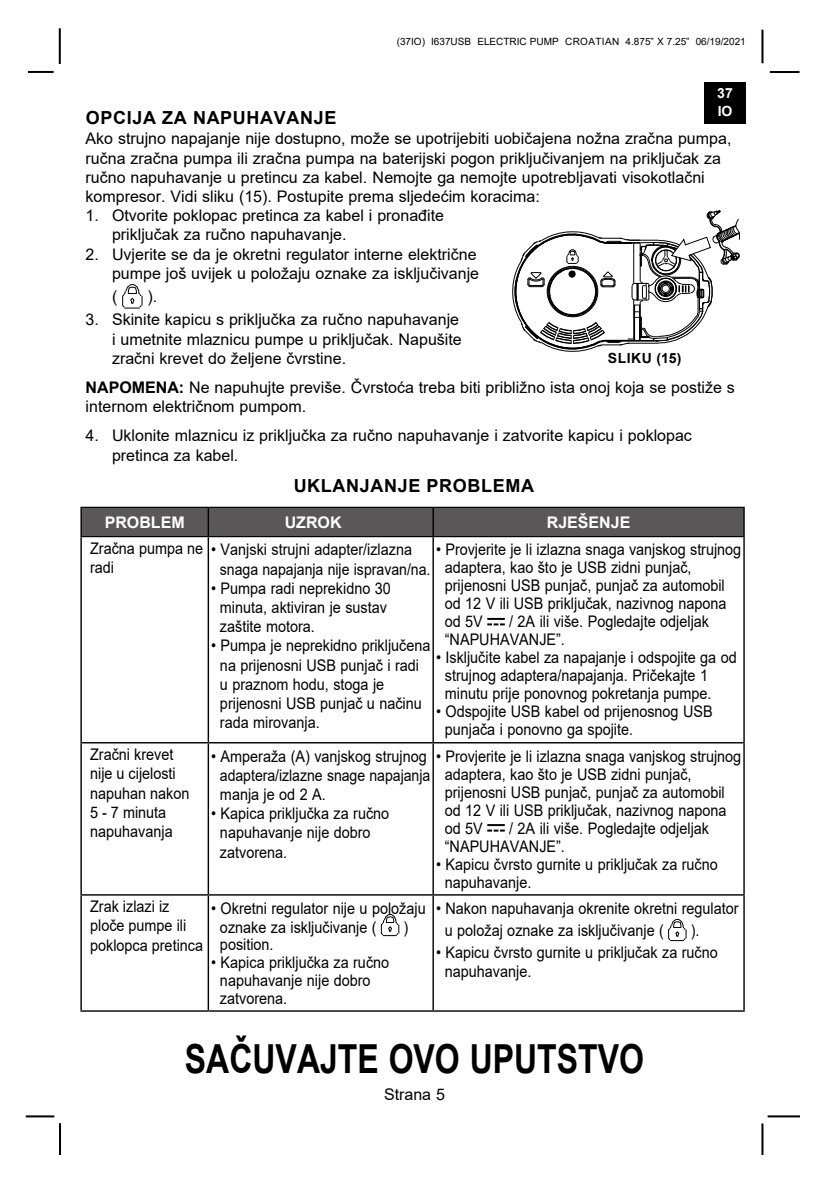
<style>
.page{position:relative;width:836px;height:1191px;background:#fff}
.page>*{position:absolute;margin:0;border:0;box-sizing:border-box;transform-origin:0 0}
.t1{font:700 40px "Arial";color:#000;scale:.8 1}
.t2{font:700 18px "Arial";letter-spacing:.035em;color:#000}
.t3{font:16px/19.2px "Arial";color:#000;scale:.9 1}
.t4{font:16px/19.2px "Arial";color:#000}
.t5{font:700 16px "Arial";color:#fff}
.t6{font:16px "Arial";color:#000;scale:.89 1}
.t7{font:700 14px "Arial";color:#000}
.t8{font:700 14px/18px "Arial";color:#fff}
.t9{font:10px "Arial";color:#000}
.s1{font-weight:700}
</style>
<div class="page">
<hr style="left:767px;top:1115px;width:32px;height:2px;background:#000">
<hr style="left:769px;top:71px;width:30px;height:2px;background:#000">
<hr style="left:761px;top:30px;width:2px;height:33px;background:#000">
<hr style="left:761px;top:1123px;width:2px;height:32px;background:#000">
<hr style="left:28px;top:71px;width:26px;height:2px;background:#000">
<hr style="left:59px;top:28px;width:2px;height:36px;background:#000">
<hr style="left:59px;top:1123px;width:2px;height:32px;background:#000">
<hr style="left:26px;top:1115px;width:28px;height:2px;background:#000">
<div style="left:704px;top:83px;width:41px;height:41px;background:#000"></div>
<hr style="left:80px;top:537px;width:2px;height:205px;background:#000">
<hr style="left:207px;top:537px;width:2px;height:205px;background:#000">
<hr style="left:432px;top:537px;width:1px;height:205px;background:#000">
<hr style="left:743px;top:537px;width:1px;height:205px;background:#000">
<hr style="left:80px;top:742px;width:128px;height:1px;background:#000">
<hr style="left:80px;top:743px;width:2px;height:151px;background:#000">
<hr style="left:208px;top:742px;width:225px;height:1px;background:#000">
<hr style="left:207px;top:743px;width:2px;height:151px;background:#000">
<hr style="left:433px;top:742px;width:311px;height:1px;background:#000">
<hr style="left:432px;top:743px;width:1px;height:151px;background:#000">
<hr style="left:743px;top:743px;width:1px;height:151px;background:#000">
<hr style="left:80px;top:894px;width:128px;height:1px;background:#000">
<hr style="left:80px;top:895px;width:2px;height:115px;background:#000">
<hr style="left:208px;top:894px;width:225px;height:1px;background:#000">
<hr style="left:207px;top:895px;width:2px;height:115px;background:#000">
<hr style="left:433px;top:894px;width:311px;height:1px;background:#000">
<hr style="left:432px;top:895px;width:1px;height:115px;background:#000">
<hr style="left:743px;top:895px;width:1px;height:115px;background:#000">
<hr style="left:80px;top:1010px;width:128px;height:1px;background:#000">
<hr style="left:208px;top:1010px;width:225px;height:1px;background:#000">
<hr style="left:433px;top:1010px;width:311px;height:1px;background:#000">
<hr style="left:80px;top:508px;width:2px;height:28px;background:#000">
<hr style="left:80px;top:507px;width:128px;height:1px;background:#000">
<div style="left:81px;top:507px;width:663px;height:29px;background:#595757"></div>
<hr style="left:80px;top:536px;width:128px;height:1px;background:#000">
<hr style="left:208px;top:536px;width:225px;height:1px;background:#000">
<hr style="left:433px;top:536px;width:311px;height:1px;background:#000">
<svg style="left:487px;top:618px;width:17px;height:7px"></svg>
<svg style="left:487px;top:824px;width:17px;height:7px"></svg>
<svg style="left:380px;top:914px;width:19px;height:22px"></svg>
<svg style="left:668px;top:919px;width:18px;height:22px"></svg>
<svg style="left:122px;top:284px;width:21px;height:25px"></svg>
<svg style="left:512px;top:210px;width:228px;height:142px"></svg>
<p class="t9" style="left:396px;top:35px;width:350px">(37IO) I637USB ELECTRIC PUMP Croatian 4.875” X 7.25” 06/19/2021</p>
<p class="t8" style="left:717px;top:85px;width:17px">37<br>IO</p>
<p class="t2" style="left:86px;top:105px;width:252px">OPCIJA ZA NAPUHAVANJE</p>
<p class="t4" style="left:85px;top:129px;width:647px">Ako strujno napajanje nije dostupno, može se upotrijebiti uobičajena nožna zračna pumpa, ručna zračna pumpa ili zračna pumpa na baterijski pogon priključivanjem na priključak za ručno napuhavanje u pretincu za kabel. n emojte ga nemojte upotrebljavati visokotlačni kompresor. Vidi sliku (15). Postupite prema sljedećim koracima:</p>
<p class="t4" style="left:112px;top:206px;width:333px;text-indent:-26px">1. Otvorite poklopac pretinca za kabel i pronađite priključak za ručno napuhavanje.</p>
<p class="t4" style="left:85px;top:244px;width:395px;text-align:right">2. Uvjerite se da je okretni regulator interne električne pumpe još uvijek u položaju oznake za isključivanje</p>
<p class="t4" style="left:112px;top:287px;width:7px">(</p>
<p class="t4" style="left:147px;top:287px;width:11px">).</p>
<p class="t4" style="left:112px;top:310px;width:351px;text-indent:-26px">3. Skinite kapicu s priključka za ručno napuhavanje i umetnite mlaznicu pumpe u priključak. Napušite zračni krevet do željene čvrstine.</p>
<p class="t4" style="left:85px;top:378px;width:650px"><span class="s1">NAPOMENA:</span> Ne napuhujte previše. Čvrstoća treba biti približno ista onoj koja se postiže s internom električnom pumpom.</p>
<p class="t4" style="left:112px;top:426px;width:581px;text-indent:-26px">4. Uklonite mlaznicu iz priključka za ručno napuhavanje i zatvorite kapicu i poklopac pretinca za kabel.</p>
<p class="t7" style="left:607px;top:348px;width:10px">sliku</p>
<p class="t7" style="left:656px;top:348px;width:26px">(15)</p>
<p class="t2" style="left:293px;top:473px;width:242px">UKLANJANJE PROBLEMA</p>
<p class="t5" style="left:105px;top:511px;width:82px">PROBLEM</p>
<p class="t5" style="left:284px;top:511px;width:58px">UZROK</p>
<p class="t5" style="left:546px;top:511px;width:85px">RJEŠENJE</p>
<p class="t3" style="left:90px;top:538px;width:127px">Zračna pumpa ne radi</p>
<p class="t3" style="left:220px;top:540px;width:235px;text-indent:-9px">• Vanjski strujni adapter/izlazna snaga napajanja nije ispravan/na.</p>
<p class="t3" style="left:220px;top:578px;width:191px;text-indent:-9px">• Pumpa radi neprekidno 30 minuta, aktiviran je sustav zaštite motora.</p>
<p class="t3" style="left:220px;top:636px;width:235px;text-indent:-9px">• Pumpa je neprekidno priključena na prijenosni USB punjač i radi u praznom hodu, stoga je prijenosni USB punjač u načinu rada mirovanja.</p>
<p class="t3" style="left:444px;top:540px;width:331px;line-height:18px;text-indent:-9px">• Provjerite je li izlazna snaga vanjskog strujnog adaptera, kao što je USB zidni punjač, prijenosni USB punjač, punjač za automobil od 12 V ili USB priključak, nazivnog napona od 5V</p>
<p class="t3" style="left:444px;top:612px;width:295px;line-height:18px;text-indent:64px">/ 2A ili više. Pogledajte odjeljak “NAPUHAVANJE”.</p>
<p class="t3" style="left:444px;top:648px;width:325px;line-height:18px;text-indent:-9px">• Isključite kabel za napajanje i odspojite ga od strujnog adaptera/napajanja. Pričekajte 1 minutu prije ponovnog pokretanja pumpe.</p>
<p class="t3" style="left:444px;top:702px;width:299px;line-height:18px;text-indent:-9px">• Odspojite USB kabel od prijenosnog USB punjača i ponovno ga spojite.</p>
<p class="t3" style="left:90px;top:745px;width:112px">Zračni krevet nije u cijelosti napuhan nakon<br>5 - 7 minuta napuhavanja</p>
<p class="t3" style="left:220px;top:746px;width:235px;text-indent:-9px">• Amperaža (A) vanjskog strujnog adaptera/izlazne snage napajanja manja je od 2 A.</p>
<p class="t3" style="left:444px;top:747px;width:331px;line-height:18px;text-indent:-9px">• Provjerite je li izlazna snaga vanjskog strujnog adaptera, kao što je USB zidni punjač, prijenosni USB punjač, punjač za automobil od 12 V ili USB priključak, nazivnog napona od 5V</p>
<p class="t3" style="left:220px;top:804px;width:189px;text-indent:-9px">• Kapica priključka za ručno napuhavanje nije dobro zatvorena.</p>
<p class="t3" style="left:444px;top:819px;width:295px;line-height:18px;text-indent:64px">/ 2A ili više. Pogledajte odjeljak “NAPUHAVANJE”.</p>
<p class="t3" style="left:444px;top:855px;width:305px;line-height:18px;text-indent:-9px">• Kapicu čvrsto gurnite u priključak za ručno napuhavanje.</p>
<p class="t3" style="left:90px;top:897px;width:127px">Zrak izlazi iz ploče pumpe ili poklopca pretinca</p>
<p class="t3" style="left:220px;top:898px;width:230px;text-indent:-9px">• Okretni regulator nije u položaju oznake za isključivanje (</p>
<p class="t3" style="left:403px;top:917px;width:7px">)</p>
<p class="t3" style="left:220px;top:934px;width:61px">position.</p>
<p class="t3" style="left:220px;top:953px;width:189px;line-height:18px;text-indent:-9px">• Kapica priključka za ručno napuhavanje nije dobro zatvorena.</p>
<p class="t3" style="left:444px;top:897px;width:328px;line-height:22px;text-indent:-9px">• Nakon napuhavanja okrenite okretni regulator u položaj oznake za isključivanje (</p>
<p class="t6" style="left:690px;top:919px;width:11px">).</p>
<p class="t3" style="left:444px;top:942px;width:305px;text-indent:-9px">• Kapicu čvrsto gurnite u priključak za ručno napuhavanje.</p>
<h1 class="t1" style="left:185px;top:1030px;width:575px">SAČUVAJTE OVO UPUTSTVO</h1>
<p class="t4" style="left:384px;top:1084px;width:62px">Strana 5</p>
</div>
